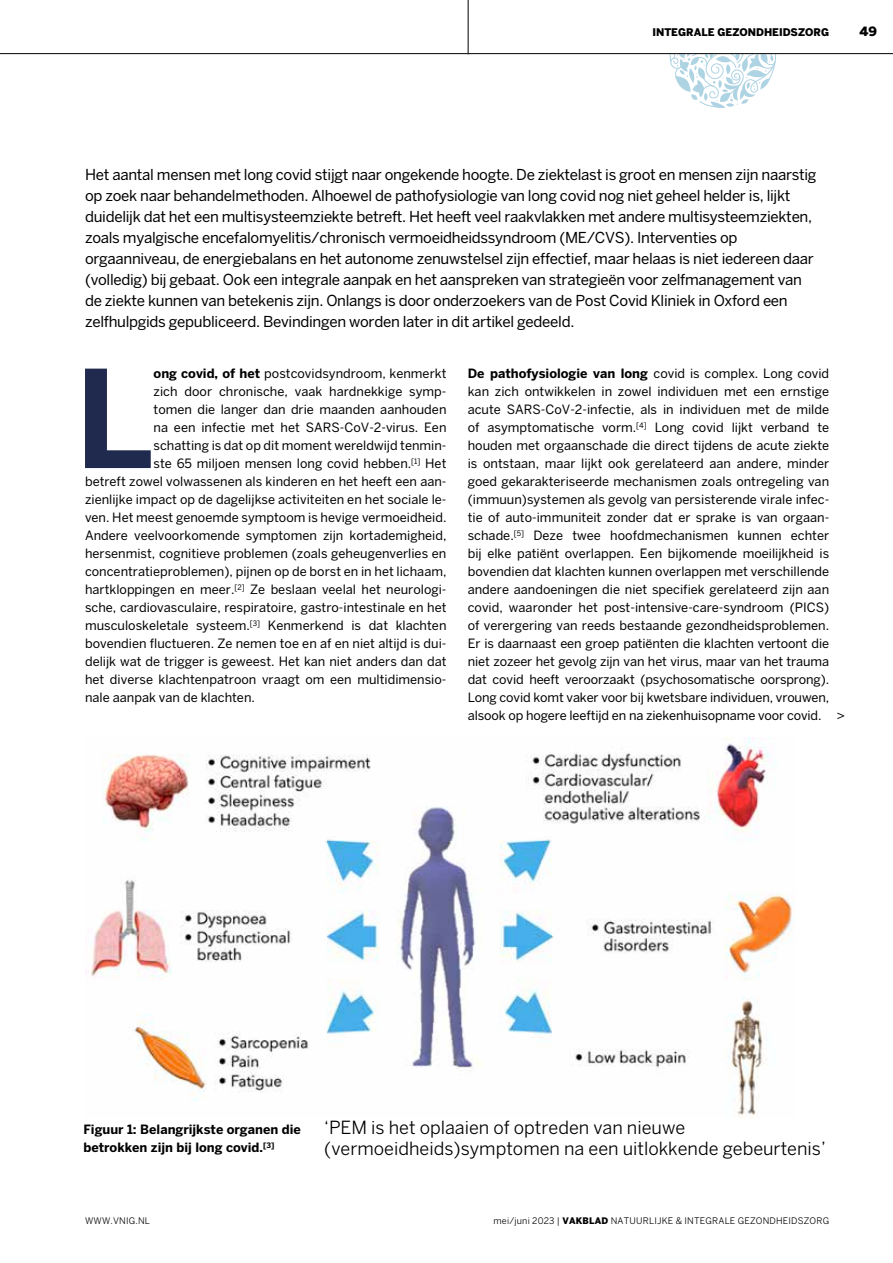
<style>
.page{position:relative;width:893px;height:1263px;background:#fff}
.page>*{position:absolute;margin:0;border:0;box-sizing:border-box;transform-origin:0 0}
.t1{font:700 134.4px "Benton Sans";color:#1f2a4e}
.t2{font:18px/21px "Benton Sans";color:#000}
.t3{font:15px/21px "Benton Sans";letter-spacing:-.02em;color:#000}
.t4{font:12.75px/18px "Benton Sans";color:#000}
.t5{font:700 12.75px/18px "Benton Sans";color:#000}
.t6{font:900 12.75px "Benton Sans";color:#000}
.t7{font:900 10.5px "Benton Sans";color:#000}
.t8{font:9px "Benton Sans";letter-spacing:.02em;color:#000}
.s1{font-weight:700}
.s2{font-weight:900}
</style>
<div class="page">
<img style="left:85px;top:737px;width:709px;height:380px">
<svg style="left:669px;top:54px;width:107px;height:54px"></svg>
<hr style="left:468px;top:0;width:1px;height:54px;background:#000">
<hr style="left:0;top:53px;width:893px;height:1px;background:#000">
<p class="t7" style="left:652px;top:26px;width:178px">INTEGRALE GEZONDHEIDSZORG</p>
<p class="t6" style="left:859px;top:24px;width:19px">49</p>
<p class="t3" style="left:85px;top:164px;width:733px">Het aantal mensen met long covid stijgt naar ongekende hoogte. De ziektelast is groot en mensen zijn naarstig op zoek naar behandelmethoden. Alhoewel de pathofysiologie van long covid nog niet geheel helder is, lijkt duidelijk dat het een multisysteemziekte betreft. Het heeft veel raakvlakken met andere multisysteemziekten, zoals myalgische encefalomyelitis/chronisch vermoeidheidssyndroom (ME/CVS). Interventies op orgaanniveau, de energiebalans en het autonome zenuwstelsel zijn effectief, maar helaas is niet iedereen daar (volledig) bij gebaat. Ook een integrale aanpak en het aanspreken van strategieën voor zelfmanagement van de ziekte kunnen van betekenis zijn. Onlangs is door onderzoekers van de Post Covid Kliniek in Oxford een zelfhulpgids gepubliceerd. Bevindingen worden later in dit artikel gedeeld.</p>
<h1 class="t1" style="left:75px;top:339px;width:80px">L</h1>
<p class="t4" style="left:154px;top:364px;width:294px"><span class="s1">ong covid, of het</span> postcovidsyndroom, kenmerkt</p>
<p class="t4" style="left:154px;top:382px;width:294px">zich door chronische, vaak hardnekkige symp-</p>
<p class="t4" style="left:154px;top:400px;width:294px">tomen die langer dan drie maanden aanhouden</p>
<p class="t4" style="left:154px;top:418px;width:294px">na een infectie met het SARS-CoV-2-virus. Een</p>
<p class="t4" style="left:154px;top:436px;width:294px">schatting is dat op dit moment wereldwijd tenmin-</p>
<p class="t4" style="left:154px;top:454px;width:294px">ste 65 miljoen mensen long covid hebben.<sup>[1]</sup> Het</p>
<p class="t4" style="left:85px;top:472px;width:363px">betreft zowel volwassenen als kinderen en het heeft een aan-</p>
<p class="t4" style="left:85px;top:490px;width:363px">zienlijke impact op de dagelijkse activiteiten en het sociale le-</p>
<p class="t4" style="left:85px;top:508px;width:363px">ven. Het meest genoemde symptoom is hevige vermoeidheid.</p>
<p class="t4" style="left:85px;top:526px;width:363px">Andere veelvoorkomende symptomen zijn kortademigheid,</p>
<p class="t4" style="left:85px;top:544px;width:363px">hersenmist, cognitieve problemen (zoals geheugenverlies en</p>
<p class="t4" style="left:85px;top:562px;width:363px">concentratieproblemen), pijnen op de borst en in het lichaam,</p>
<p class="t4" style="left:85px;top:580px;width:363px">hartkloppingen en meer.<sup>[2]</sup> Ze beslaan veelal het neurologi-</p>
<p class="t4" style="left:85px;top:598px;width:363px">sche, cardiovasculaire, respiratoire, gastro-intestinale en het</p>
<p class="t4" style="left:85px;top:616px;width:363px">musculoskeletale systeem.<sup>[3]</sup> Kenmerkend is dat klachten</p>
<p class="t4" style="left:85px;top:634px;width:363px">bovendien fluctueren. Ze nemen toe en af en niet altijd is dui-</p>
<p class="t4" style="left:85px;top:652px;width:363px">delijk wat de trigger is geweest. Het kan niet anders dan dat</p>
<p class="t4" style="left:85px;top:670px;width:363px">het diverse klachtenpatroon vraagt om een multidimensio-</p>
<p class="t4" style="left:85px;top:688px;width:171px">nale aanpak van de klachten.</p>
<p class="t4" style="left:468px;top:364px;width:379px"><span class="s1">De pathofysiologie van long</span> covid is complex. Long covid kan zich ontwikkelen in zowel individuen met een ernstige acute SARS-CoV-2-infectie, als in individuen met de milde<br>of asymptomatische vorm.<sup>[4]</sup> Long covid lijkt verband te houden met orgaanschade die direct tijdens de acute ziekte<br>is ontstaan, maar lijkt ook gerelateerd aan andere, minder goed gekarakteriseerde mechanismen zoals ontregeling van (immuun)systemen als gevolg van persisterende virale infec&shy;tie of auto-immuniteit zonder dat er sprake is van orgaan&shy;schade.<sup>[5]</sup> Deze twee hoofdmechanismen kunnen echter bij elke patiënt overlappen. Een bijkomende moeilijkheid is bovendien dat klachten kunnen overlappen met verschillende andere aandoeningen die niet specifiek gerelateerd zijn aan covid, waaronder het post-intensive-care-syndroom (PICS)<br>of verergering van reeds bestaande gezondheidsproblemen.<br>Er is daarnaast een groep patiënten die klachten vertoont die niet zozeer het gevolg zijn van het virus, maar van het trauma dat covid heeft veroorzaakt (psychosomatische oorsprong).<br>Long covid komt vaker voor bij kwetsbare individuen, vrouwen, alsook op hogere leeftijd en na ziekenhuisopname voor covid. &gt;</p>
<p class="t5" style="left:83px;top:1120px;width:219px">Figuur 1: Belangrijkste organen die betrokken zijn bij long covid.<sup>[3]</sup></p>
<h2 class="t2" style="left:324px;top:1117px;width:503px">‘PEM is het oplaaien of optreden van nieuwe (vermoeidheids)symptomen na een uitlokkende gebeurtenis’</h2>
<p class="t8" style="left:85px;top:1215px;width:67px">WWW.VNIG.NL</p>
<p class="t8" style="left:494px;top:1215px;width:337px">mei/juni 2023 | <span class="s2">VAKBLAD</span> NATUURLIJKE &amp; INTEGRALE GEZONDHEIDSZORG</p>
</div>
